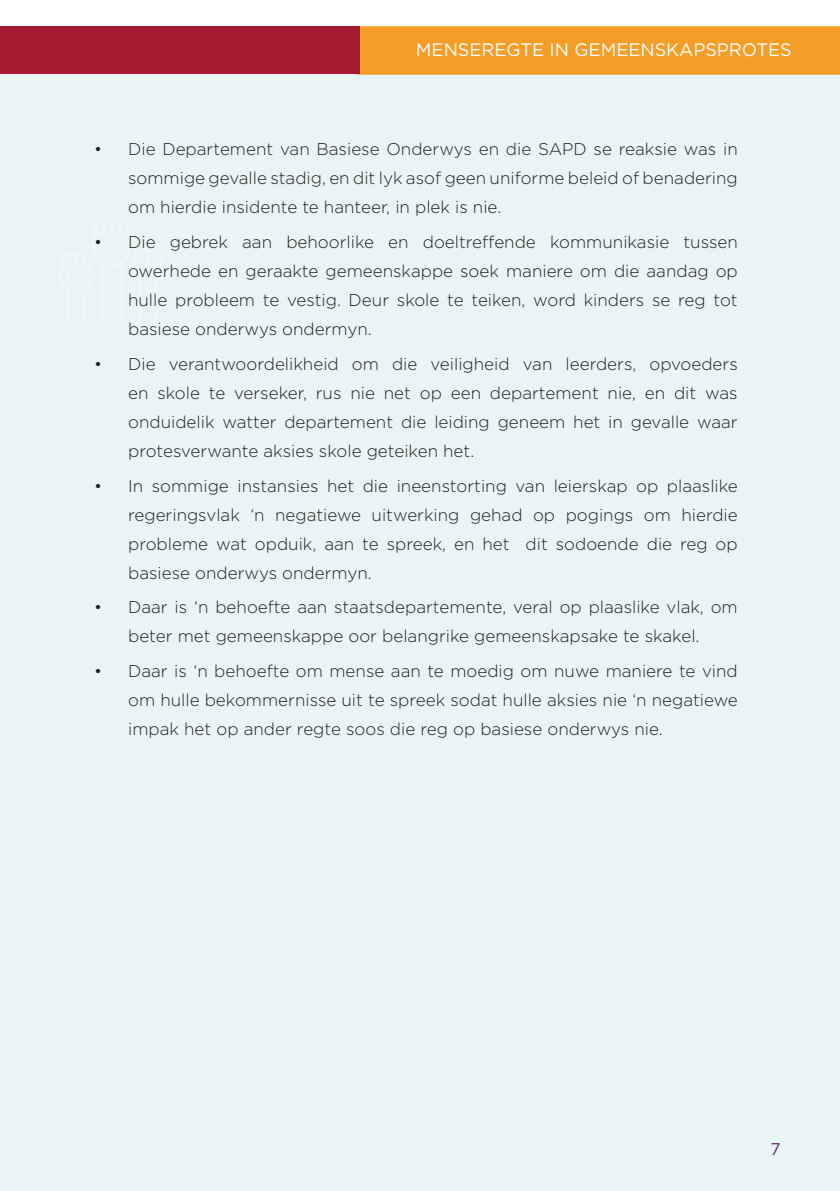
<style>
.page{position:relative;width:840px;height:1191px;background:#fff}
.page>*{position:absolute;margin:0;border:0;box-sizing:border-box;transform-origin:0 0}
.t1{font:18px "Gotham";color:#fff}
.t2{font:300 17px/29px "Gotham";color:#231f20;text-align:justify}
.t3{font:17px "Gotham";color:#692875}
</style>
<div class="page">
<div style="left:0;top:74px;width:839px;height:1117px;background:#e8f5f4"></div>
<div style="left:356px;top:26px;width:483px;height:49px;background:#f49e28"></div>
<div style="left:0;top:26px;width:359px;height:48px;background:#a61a32"></div>
<p class="t1" style="left:416px;top:39px;width:377px">MENSEREGTE IN GEMEENSKAPSPROTES</p>
<p class="t2" style="left:128px;top:134px;width:611px;text-indent:-34px">• Die Departement van Basiese Onderwys en die SAPD se reaksie was in sommige gevalle stadig, en dit lyk asof geen uniforme beleid of benadering om hierdie insidente te hanteer, in plek is nie.</p>
<p class="t2" style="left:128px;top:227px;width:611px;text-indent:-34px">• Die gebrek aan behoorlike en doeltreffende kommunikasie tussen owerhede en geraakte gemeenskappe soek maniere om die aandag op hulle probleem te vestig. Deur skole te teiken, word kinders se reg tot basiese onderwys ondermyn.</p>
<p class="t2" style="left:128px;top:349px;width:611px;text-indent:-34px">• Die verantwoordelikheid om die veiligheid van leerders, opvoeders en skole te verseker, rus nie net op een departement nie, en dit was onduidelik watter departement die leiding geneem het in gevalle waar protesverwante aksies skole geteiken het.</p>
<p class="t2" style="left:128px;top:470px;width:611px;text-indent:-34px">• In sommige instansies het die ineenstorting van leierskap op plaaslike regeringsvlak ‘n negatiewe uitwerking gehad op pogings om hierdie probleme wat opduik, aan te spreek, en het dit sodoende die reg op basiese onderwys ondermyn.</p>
<p class="t2" style="left:94px;top:592px;width:645px;text-align:center">• Daar is ‘n behoefte aan staatsdepartemente, veral op plaaslike vlak, om beter met gemeenskappe oor belangrike gemeenskapsake te skakel.</p>
<p class="t2" style="left:128px;top:656px;width:611px;text-indent:-34px">• Daar is ‘n behoefte om mense aan te moedig om nuwe maniere te vind om hulle bekommernisse uit te spreek sodat hulle aksies nie ‘n negatiewe impak het op ander regte soos die reg op basiese onderwys nie.</p>
<p class="t3" style="left:770px;top:1137px;width:12px">7</p>
</div>
